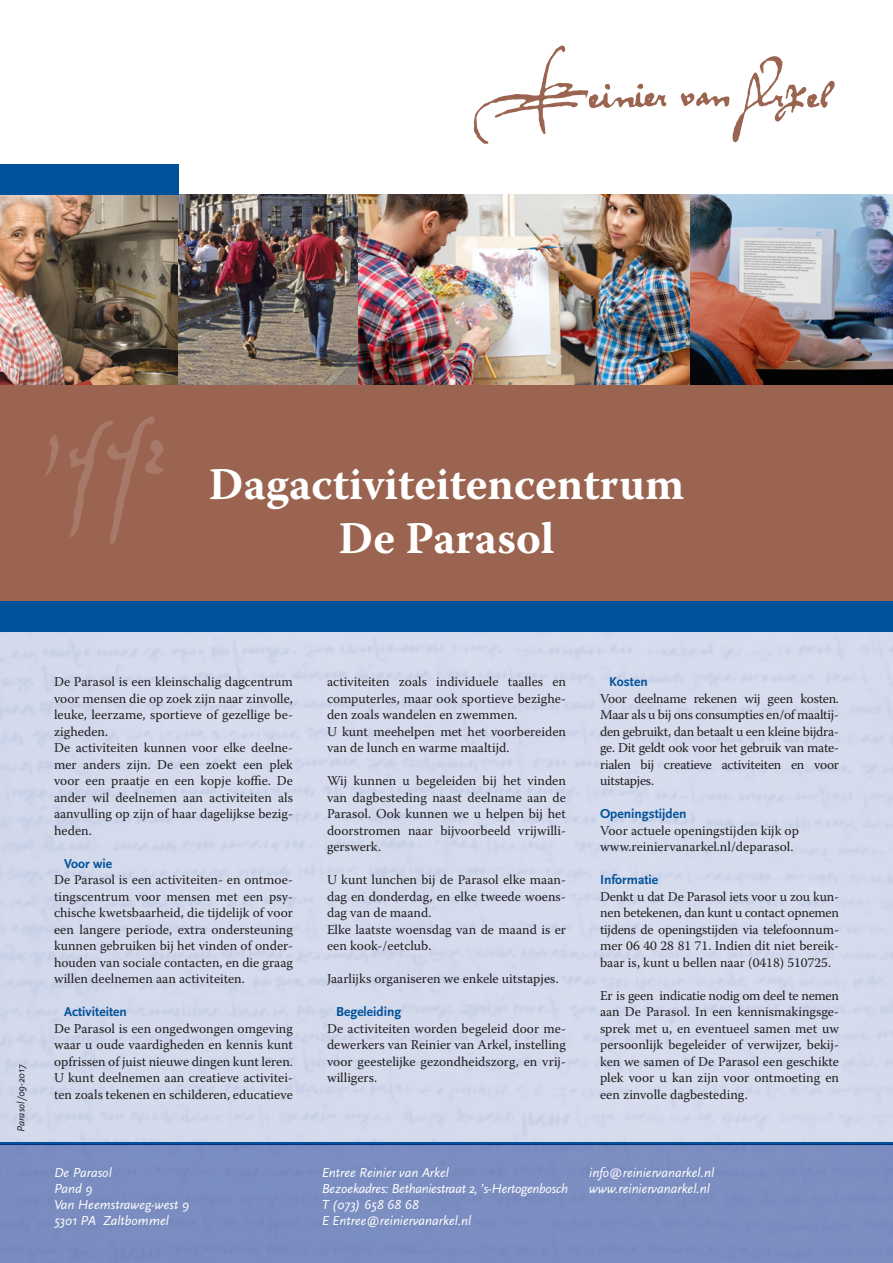
<style>
.page{position:relative;width:893px;height:1263px;background:#fff}
.page>*{position:absolute;margin:0;border:0;box-sizing:border-box;transform-origin:0 0}
.t1{font:700 45px "Warnock Pro";color:#fff}
.t2{font:13.5px/16.5px "Warnock Pro";color:#231f20;text-align:justify}
.t3{font:italic 13.5px "Scala Sans";color:#fff}
.tk{font:700 13.5px "Scala Sans";color:#01529a}
.t4{font:italic 13.5px "Scala Sans";letter-spacing:-.02em;color:#fff}
.t5{font:italic 10.5px "Scala Sans";color:#231f20}
</style>
<div class="page">
<img style="left:357px;top:195px;width:333px;height:190px">
<img style="left:0;top:195px;width:179px;height:190px">
<img style="left:179px;top:195px;width:178px;height:190px">
<img style="left:690px;top:195px;width:203px;height:190px">
<svg style="left:474px;top:45px;width:361px;height:99px"></svg>
<div style="left:0;top:385px;width:893px;height:217px;background:#9a6450"></div>
<div style="left:0;top:631px;width:893px;height:511px;background:#d4dbed"></div>
<hr style="left:0;top:1142px;width:893px;height:3px;background:#01529a">
<div style="left:0;top:164px;width:179px;height:31px;background:#01529a"></div>
<div style="left:0;top:601px;width:893px;height:30px;background:#01529a"></div>
<div style="left:0;top:1145px;width:893px;height:118px;background:#7b8dc0"></div>
<svg style="left:45px;top:435px;width:14px;height:41px"></svg>
<svg style="left:69px;top:417px;width:94px;height:127px"></svg>
<p class="t1" style="left:209px;top:457px;width:477px">Dagactiviteitencentrum</p>
<p class="t1" style="left:339px;top:511px;width:217px">De Parasol</p>
<p class="t5" style="left:15px;top:1132px;width:69px;rotate:-90deg">Parasol/09-2017</p>
<p class="t2" style="left:54px;top:673px;width:240px">De Parasol is een kleinschalig dagcentrum voor mensen die op zoek zijn naar zinvolle, leuke, leerzame, sportieve of gezellige be&shy;zigheden.</p>
<p class="t2" style="left:54px;top:739px;width:240px">De activiteiten kunnen voor elke deelne&shy;mer anders zijn. De een zoekt een plek voor een praatje en een kopje koffie. De ander wil deelnemen aan activiteiten als aanvulling op zijn of haar dagelijkse bezig&shy;heden.</p>
<p class="tk" style="left:64px;top:855px;width:50px">Voor wie</p>
<p class="t2" style="left:54px;top:871px;width:240px">De Parasol is een activiteiten- en ontmoe&shy;tingscentrum voor mensen met een psy&shy;chische kwetsbaarheid, die tijdelijk of voor een langere periode, extra ondersteuning kunnen gebruiken bij het vinden of onder&shy;houden van sociale contacten, en die graag willen deelnemen aan activiteiten.</p>
<p class="tk" style="left:64px;top:1004px;width:64px">Activiteiten</p>
<p class="t2" style="left:54px;top:1020px;width:240px">De Parasol is een ongedwongen omgeving waar u oude vaardigheden en kennis kunt opfrissen of juist nieuwe dingen kunt leren.</p>
<p class="t2" style="left:54px;top:1069px;width:240px">U kunt deelnemen aan creatieve activitei&shy;ten zoals tekenen en schilderen, educatieve</p>
<p class="t3" style="left:54px;top:1164px;width:59px">De Parasol</p>
<p class="t3" style="left:54px;top:1180px;width:40px">Pand 9</p>
<p class="t3" style="left:54px;top:1196px;width:136px">Van Heemstraweg-west 9</p>
<p class="t3" style="left:54px;top:1213px;width:116px">5301 PA Zaltbommel</p>
<p class="t2" style="left:327px;top:673px;width:240px">activiteiten zoals individuele taalles en computerles, maar ook sportieve bezighe&shy;den zoals wandelen en zwemmen.</p>
<p class="t2" style="left:327px;top:723px;width:240px">U kunt meehelpen met het voorbereiden van de lunch en warme maaltijd.</p>
<p class="t2" style="left:327px;top:772px;width:240px">Wij kunnen u begeleiden bij het vinden van dagbesteding naast deelname aan de Parasol. Ook kunnen we u helpen bij het doorstromen naar bijvoorbeeld vrijwilli&shy;gerswerk.</p>
<p class="t2" style="left:327px;top:871px;width:240px">U kunt lunchen bij de Parasol elke maan&shy;dag en donderdag, en elke tweede woens&shy;dag van de maand.</p>
<p class="t2" style="left:327px;top:921px;width:240px">Elke laatste woensdag van de maand is er een kook-/eetclub.</p>
<p class="t2" style="left:327px;top:970px;width:233px">Jaarlijks organiseren we enkele uitstapjes.</p>
<p class="tk" style="left:336px;top:1004px;width:67px">Begeleiding</p>
<p class="t2" style="left:327px;top:1020px;width:240px">De activiteiten worden begeleid door me&shy;dewerkers van Reinier van Arkel, instelling voor geestelijke gezondheidszorg, en vrij&shy;willigers.</p>
<p class="tk" style="left:609px;top:674px;width:40px">Kosten</p>
<p class="t2" style="left:600px;top:690px;width:240px">Voor deelname rekenen wij geen kosten.<br>Maar als u bij ons consumpties en/of maaltij&shy;den gebruikt, dan betaalt u een kleine bijdra&shy;ge. Dit geldt ook voor het gebruik van mate&shy;rialen bij creatieve activiteiten en voor uitstapjes.</p>
<p class="tk" style="left:600px;top:806px;width:88px">Openingstijden</p>
<p class="t2" style="left:600px;top:822px;width:200px">Voor actuele openingstijden kijk op</p>
<p class="t2" style="left:600px;top:838px;width:195px">www.reiniervanarkel.nl/deparasol.</p>
<p class="tk" style="left:600px;top:872px;width:60px">Informatie</p>
<p class="t2" style="left:600px;top:888px;width:240px">Denkt u dat De Parasol iets voor u zou kun&shy;nen betekenen, dan kunt u contact opnemen tijdens de openingstijden via telefoonnum&shy;mer 06 40 28 81 71. Indien dit niet bereik&shy;baar is, kunt u bellen naar (0418) 510725.</p>
<p class="t2" style="left:600px;top:987px;width:240px">Er is geen indicatie nodig om deel te nemen aan De Parasol. In een kennismakingsge&shy;sprek met u, en eventueel samen met uw persoonlijk begeleider of verwijzer, bekij&shy;ken we samen of De Parasol een geschikte plek voor u kan zijn voor ontmoeting en een zinvolle dagbesteding.</p>
<p class="t3" style="left:322px;top:1164px;width:129px">Entree Reinier van Arkel</p>
<p class="t4" style="left:322px;top:1180px;width:248px">Bezoekadres: Bethaniestraat 2, ’s-Hertogenbosch</p>
<p class="t3" style="left:322px;top:1196px;width:99px">T (073) 658 68 68</p>
<p class="t3" style="left:322px;top:1213px;width:151px">E Entree@reiniervanarkel.nl</p>
<p class="t3" style="left:589px;top:1164px;width:126px">info@reiniervanarkel.nl</p>
<p class="t3" style="left:589px;top:1180px;width:122px">www.reiniervanarkel.nl</p>
</div>
